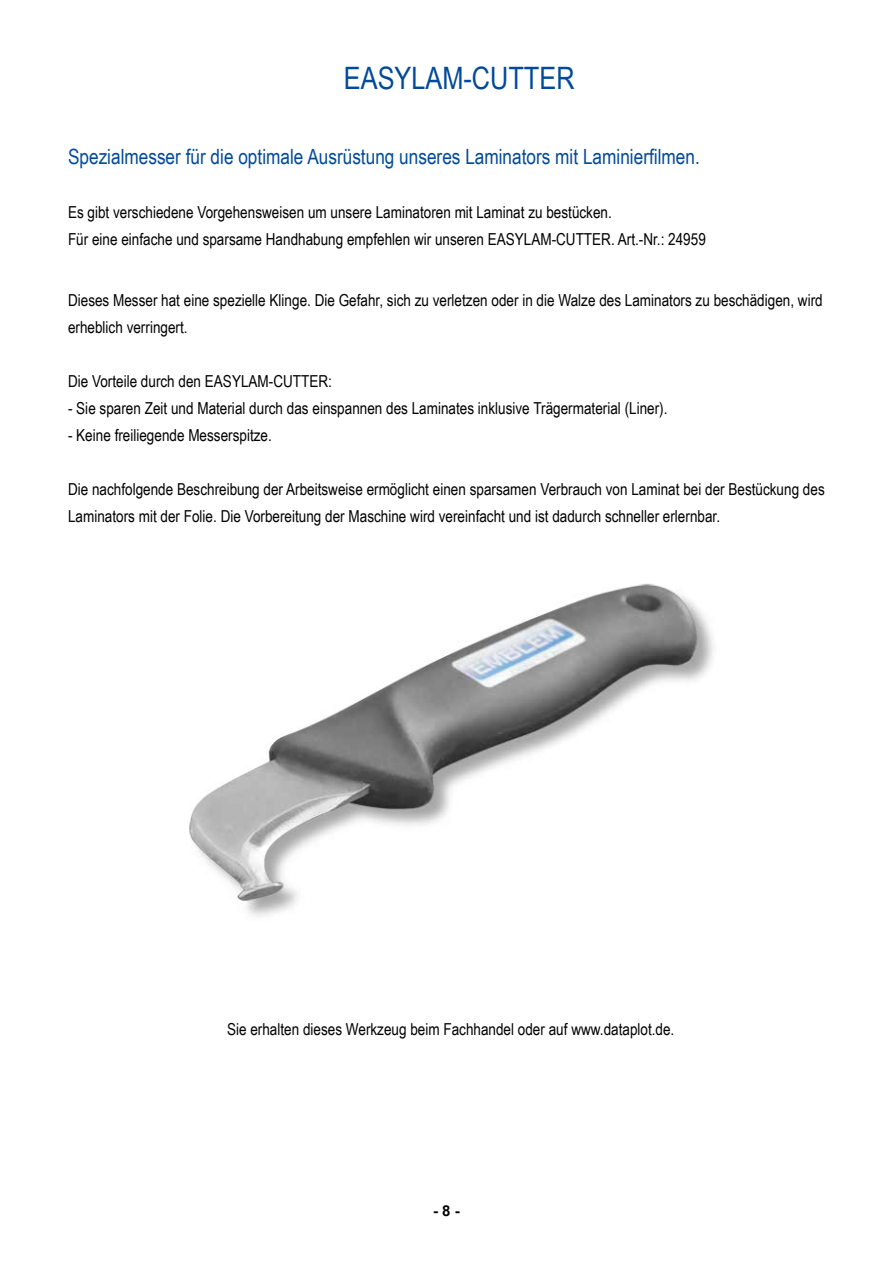
<style>
.page{position:relative;width:893px;height:1263px;background:#fff}
.page>*{position:absolute;margin:0;border:0;box-sizing:border-box;transform-origin:0 0}
.t1{font:30.9px "Arial Narrow";color:#004a99}
.t2{font:21px "Arial Narrow";color:#004a99}
.t3{font:16.5px/27px "Arial Narrow";color:#000}
.t4{font:700 15px "Arial";color:#000}
</style>
<div class="page">
<img style="left:189px;top:583px;width:524px;height:334px">
<h1 class="t1" style="left:344px;top:56px;width:232px">EASYLAM-CUTTER</h1>
<p class="t2" style="left:68px;top:141px;width:633px">Spezialmesser für die optimale Ausrüstung unseres Laminators mit Laminierfilmen.</p>
<p class="t3" style="left:68px;top:198px;width:639px">Es gibt verschiedene Vorgehensweisen um unsere Laminatoren mit Laminat zu bestücken.<br>Für eine einfache und sparsame Handhabung empfehlen wir unseren EASYLAM-CUTTER. Art.-Nr.: 24959</p>
<p class="t3" style="left:68px;top:286px;width:756px">Dieses Messer hat eine spezielle Klinge. Die Gefahr, sich zu verletzen oder in die Walze des Laminators zu beschädigen, wird erheblich verringert.</p>
<p class="t3" style="left:68px;top:367px;width:265px">Die Vorteile durch den EASYLAM-CUTTER:</p>
<p class="t3" style="left:68px;top:394px;width:601px">- Sie sparen Zeit und Material durch das einspannen des Laminates inklusive Trägermaterial (Liner).</p>
<p class="t3" style="left:68px;top:421px;width:205px">- Keine freiliegende Messerspitze.</p>
<p class="t3" style="left:68px;top:475px;width:758px">Die nachfolgende Beschreibung der Arbeitsweise ermöglicht einen sparsamen Verbrauch von Laminat bei der Bestückung des<br>Laminators mit der Folie. Die Vorbereitung der Maschine wird vereinfacht und ist dadurch schneller erlernbar.</p>
<p class="t3" style="left:227px;top:1015px;width:449px">Sie erhalten dieses Werkzeug beim Fachhandel oder auf www.dataplot.de.</p>
<p class="t4" style="left:433px;top:1201px;width:28px">- 8 -</p>
</div>
